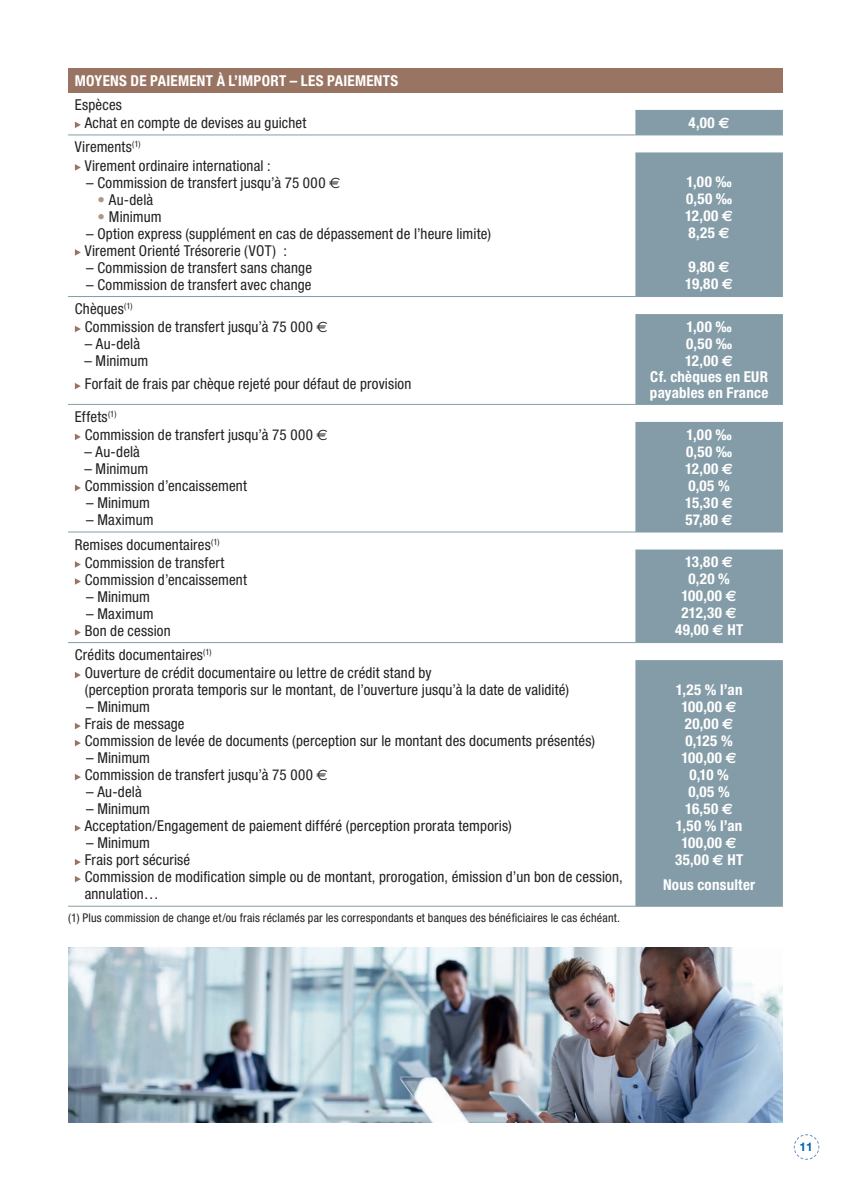
<style>
.page{position:relative;width:851px;height:1191px;background:#fff}
.page>*{position:absolute;margin:0;border:0;box-sizing:border-box;transform-origin:0 0}
.t1{font:condensed 15px/17px "Helvetica Neue LT Pro";letter-spacing:.01em;color:#231f20}
.t2{font:700 condensed 15px/17px "Helvetica Neue LT Pro";letter-spacing:.02em;color:#fff;text-align:center}
.t3{font:condensed 12px "Helvetica Neue LT Pro";letter-spacing:.02em;color:#231f20}
.t4{font:700 12px "Helvetica Neue LT Pro";color:#0166b3}
.s1{font-family:"Euro Sans";font-stretch:normal}
.s2{color:#b19687}
</style>
<div class="page">
<svg style="left:793px;top:1134px;width:26px;height:26px"></svg>
<div style="left:68px;top:68px;width:714px;height:24px;background:#997463"></div>
<svg style="left:635px;top:110px;width:147px;height:795px;background:#91a6b0"></svg>
<hr style="left:68px;top:134px;width:567px;height:1px;background:#849ca7">
<hr style="left:68px;top:296px;width:567px;height:1px;background:#849ca7">
<hr style="left:68px;top:404px;width:567px;height:1px;background:#849ca7">
<hr style="left:68px;top:531px;width:567px;height:1px;background:#849ca7">
<hr style="left:68px;top:642px;width:567px;height:1px;background:#849ca7">
<hr style="left:68px;top:905px;width:567px;height:1px;background:#849ca7">
<hr style="left:635px;top:134px;width:147px;height:1px;background:#849ca7">
<hr style="left:635px;top:296px;width:147px;height:1px;background:#849ca7">
<hr style="left:635px;top:404px;width:147px;height:1px;background:#849ca7">
<hr style="left:635px;top:531px;width:147px;height:1px;background:#849ca7">
<hr style="left:635px;top:642px;width:147px;height:1px;background:#849ca7">
<hr style="left:635px;top:905px;width:147px;height:1px;background:#849ca7">
<svg style="left:75px;top:122px;width:6px;height:6px"></svg>
<svg style="left:75px;top:164px;width:6px;height:7px"></svg>
<svg style="left:75px;top:249px;width:6px;height:7px"></svg>
<svg style="left:75px;top:326px;width:6px;height:6px"></svg>
<svg style="left:75px;top:383px;width:6px;height:6px"></svg>
<svg style="left:75px;top:433px;width:6px;height:7px"></svg>
<svg style="left:75px;top:484px;width:6px;height:7px"></svg>
<svg style="left:75px;top:561px;width:6px;height:7px"></svg>
<svg style="left:75px;top:578px;width:6px;height:7px"></svg>
<svg style="left:75px;top:629px;width:6px;height:7px"></svg>
<svg style="left:75px;top:672px;width:6px;height:6px"></svg>
<svg style="left:75px;top:723px;width:6px;height:6px"></svg>
<svg style="left:75px;top:740px;width:6px;height:6px"></svg>
<svg style="left:75px;top:774px;width:6px;height:6px"></svg>
<svg style="left:75px;top:825px;width:6px;height:6px"></svg>
<svg style="left:75px;top:859px;width:6px;height:6px"></svg>
<svg style="left:75px;top:876px;width:6px;height:6px"></svg>
<img style="left:68px;top:947px;width:714px;height:176px">
<p class="t2" style="left:75px;top:72px;width:325px">MOYENS DE PAIEMENT À L’IMPORT – LES PAIEMENTS</p>
<p class="t1" style="left:85px;top:95px;width:223px;line-height:18.2px;text-indent:-10px">Espèces<br>Achat en compte de devises au guichet</p>
<p class="t1" style="left:85px;top:138px;width:187px;line-height:18.2px;text-indent:-10px">Virements<sup>(1)<br></sup>Virement ordinaire international :</p>
<p class="t1" style="left:86px;top:174px;width:256px">– Commission de transfert jusqu’à 75 000 <span class="s1">€</span></p>
<p class="t1" style="left:98px;top:191px;width:57px"><span class="s2">•</span> Au-delà</p>
<p class="t1" style="left:98px;top:208px;width:66px"><span class="s2">•</span> Minimum</p>
<p class="t1" style="left:85px;top:225px;width:408px">– Option express (supplément en cas de dépassement de l’heure limite)<br>Virement Orienté Trésorerie (VOT) :</p>
<p class="t1" style="left:86px;top:259px;width:227px">– Commission de transfert sans change</p>
<p class="t1" style="left:86px;top:276px;width:227px">– Commission de transfert avec change</p>
<p class="t1" style="left:85px;top:299px;width:244px;line-height:18.2px;text-indent:-10px">Chèques<sup>(1)<br></sup>Commission de transfert jusqu’à 75 000 <span class="s1">€</span></p>
<p class="t1" style="left:85px;top:335px;width:57px">– Au-delà</p>
<p class="t1" style="left:84px;top:349px;width:328px;line-height:23px">– Minimum<br>Forfait de frais par chèque rejeté pour défaut de provision</p>
<p class="t1" style="left:85px;top:407px;width:244px;line-height:18.2px;text-indent:-10px">Effets<sup>(1)<br></sup>Commission de transfert jusqu’à 75 000 <span class="s1">€</span></p>
<p class="t1" style="left:84px;top:443px;width:57px">– Au-delà</p>
<p class="t1" style="left:84px;top:460px;width:164px">– Minimum<br>Commission d’encaissement</p>
<p class="t1" style="left:86px;top:494px;width:65px">– Minimum</p>
<p class="t1" style="left:86px;top:511px;width:69px">– Maximum</p>
<p class="t1" style="left:85px;top:535px;width:164px;line-height:17.6px;text-indent:-10px">Remises documentaires<sup>(1)<br></sup>Commission de transfert<br>Commission d’encaissement</p>
<p class="t1" style="left:86px;top:588px;width:65px">– Minimum</p>
<p class="t1" style="left:85px;top:605px;width:87px">– Maximum<br>Bon de cession</p>
<p class="t1" style="left:85px;top:646px;width:486px;line-height:17.6px;text-indent:-10px">Crédits documentaires<sup>(1)<br></sup>Ouverture de crédit documentaire ou lettre de crédit stand by<br>(perception prorata temporis sur le montant, de l’ouverture jusqu’à la date de validité)</p>
<p class="t1" style="left:85px;top:698px;width:512px">– Minimum<br>Frais de message<br>Commission de levée de documents (perception sur le montant des documents présentés)</p>
<p class="t1" style="left:85px;top:749px;width:244px">– Minimum<br>Commission de transfert jusqu’à 75 000 <span class="s1">€</span></p>
<p class="t1" style="left:86px;top:783px;width:57px">– Au-delà</p>
<p class="t1" style="left:85px;top:800px;width:428px">– Minimum<br>Acceptation/Engagement de paiement différé (perception prorata temporis)</p>
<p class="t1" style="left:85px;top:834px;width:539px">– Minimum<br>Frais port sécurisé<br>Commission de modification simple ou de montant, prorogation, émission d’un bon de cession, annulation…</p>
<p class="t3" style="left:68px;top:910px;width:553px">(1) Plus commission de change et/ou frais réclamés par les correspondants et banques des bénéficiaires le cas échéant.</p>
<p class="t2" style="left:688px;top:114px;width:43px">4,00 <span class="s1">€</span></p>
<p class="t2" style="left:685px;top:174px;width:49px;text-align:justify">1,00 ‰ 0,50 ‰ 12,00 <span class="s1">€ </span>8,25 <span class="s1">€</span></p>
<p class="t2" style="left:685px;top:258px;width:49px;text-align:left">9,80 <span class="s1">€<br></span>19,80 <span class="s1">€</span></p>
<p class="t2" style="left:650px;top:318px;width:120px;line-height:16.4px">1,00 ‰<br>0,50 ‰<br>12,00 <span class="s1">€<br></span>Cf. chèques en EUR payables en France</p>
<p class="t2" style="left:685px;top:426px;width:49px;text-align:left">1,00 ‰<br>0,50 ‰<br>12,00 <span class="s1">€<br></span>0,05 %<br>15,30 <span class="s1">€<br></span>57,80 <span class="s1">€</span></p>
<p class="t2" style="left:675px;top:553px;width:70px">13,80 <span class="s1">€<br></span>0,20 %<br>100,00 <span class="s1">€<br></span>212,30 <span class="s1">€<br></span>49,00 <span class="s1">€</span> HT</p>
<p class="t2" style="left:675px;top:681px;width:70px">1,25 % l’an<br>100,00 <span class="s1">€<br></span>20,00 <span class="s1">€<br></span>0,125 %<br>100,00 <span class="s1">€<br></span>0,10 %<br>0,05 %<br>16,50 <span class="s1">€<br></span>1,50 % l’an<br>100,00 <span class="s1">€<br></span>35,00 <span class="s1">€</span> HT</p>
<p class="t2" style="left:663px;top:876px;width:94px">Nous consulter</p>
<p class="t4" style="left:799px;top:1139px;width:15px">11</p>
</div>
